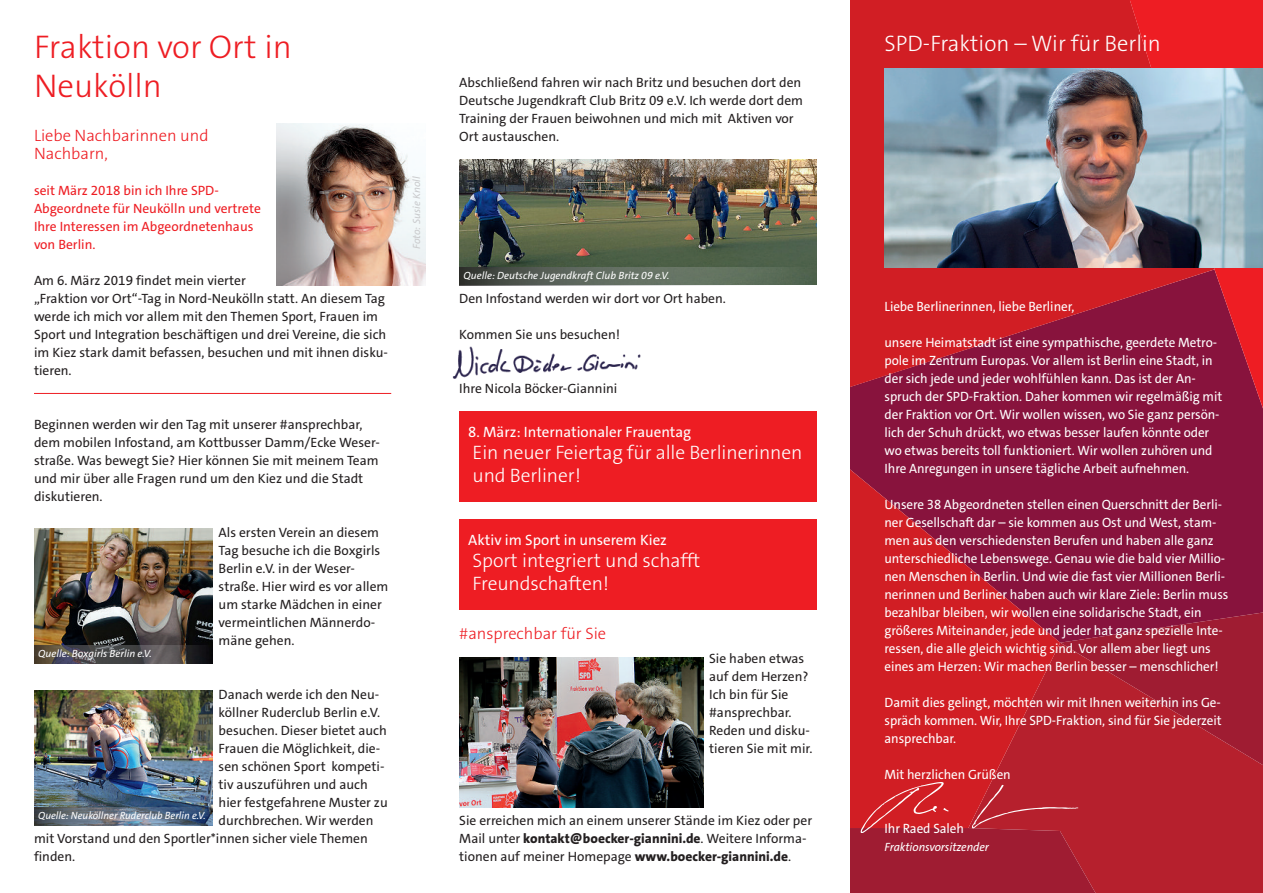
<style>
.page{position:relative;width:1263px;height:893px;background:#fff}
.page>*{position:absolute;margin:0;border:0;box-sizing:border-box;transform-origin:0 0}
.t1{font:300 33px/39px "The Sans B3";color:#ee1d23}
.t2{font:300 22.5px "The Sans B3";color:#fff}
.t3{font:300 19.5px/22.5px "The Sans B3";letter-spacing:-.005em;color:#fff}
.t4{font:300 16.5px/18px "The Sans B3";color:#ee1d23}
.t5{font:15px "SPD The Sans";color:#fff}
.t6{font:13.5px/18px "SPD The Sans";color:#231f20}
.t7{font:13.5px/18px "SPD The Sans";letter-spacing:-.005em;color:#fff}
.t8{font:13.5px/18px "SPD The Sans";color:#ee1d23}
.t9{font:italic 12px "SPD The Sans";letter-spacing:-.005em;color:#fff}
.t10{font:italic 10.5px "SPD The Sans";color:#fff}
.t11{font:italic 10.5px "SPD The Sans";color:#c9cacc}
.s1{font-weight:800}
</style>
<div class="page">
<img style="left:452px;top:346px;width:189px;height:33px">
<hr style="left:34px;top:393px;width:357px;height:1px;background:#ee1d23">
<img style="left:277px;top:123px;width:148px;height:162px">
<img style="left:34px;top:529px;width:179px;height:134px">
<img style="left:34px;top:691px;width:179px;height:134px">
<img style="left:459px;top:657px;width:244px;height:150px">
<div style="left:1156px;top:769px;width:107px;height:124px;background:#b6202d"></div>
<div style="left:1060px;top:410px;width:64px;height:72px;background:#88133d"></div>
<svg style="left:850px;top:410px;width:210px;height:331px;background:#af192f"></svg>
<svg style="left:850px;top:0;width:274px;height:410px;background:#bb1b2b"></svg>
<svg style="left:1060px;top:482px;width:203px;height:287px;background:#981836"></svg>
<svg style="left:1124px;top:0;width:139px;height:505px;background:#a81734"></svg>
<svg style="left:850px;top:741px;width:306px;height:152px;background:#b21e2d"></svg>
<img style="left:884px;top:68px;width:379px;height:199px">
<svg style="left:971px;top:784px;width:108px;height:44px;background:#bb2935"></svg>
<svg style="left:860px;top:781px;width:90px;height:52px;background:#cf2c33"></svg>
<div style="left:459px;top:519px;width:357px;height:90px;background:#ee1d23"></div>
<div style="left:459px;top:411px;width:357px;height:90px;background:#ee1d23"></div>
<img style="left:459px;top:159px;width:357px;height:108px">
<svg style="left:34px;top:645px;width:178px;height:18px;background:#494646"></svg>
<svg style="left:459px;top:267px;width:357px;height:18px;background:#586456"></svg>
<svg style="left:34px;top:807px;width:178px;height:18px;background:#5a697c"></svg>
<h1 class="t1" style="left:34px;top:28px;width:259px">Fraktion vor Ort in<br>Neukölln</h1>
<p class="t4" style="left:34px;top:127px;width:176px">Liebe Nachbarinnen und<br>Nachbarn,</p>
<p class="t8" style="left:34px;top:182px;width:228px">seit März 2018 bin ich Ihre SPD-<br>Abgeordnete für Neukölln und vertrete<br>Ihre Interessen im Abgeordnetenhaus von Berlin.</p>
<p class="t6" style="left:34px;top:272px;width:356px">Am 6. März 2019 findet mein vierter<br>„Fraktion vor Ort“-Tag in Nord-Neukölln statt. An diesem Tag werde ich mich vor allem mit den Themen Sport, Frauen im Sport und Integration beschäftigen und drei Vereine, die sich im Kiez stark damit befassen, besuchen und mit ihnen disku&shy;tieren.</p>
<p class="t6" style="left:34px;top:416px;width:347px">Beginnen werden wir den Tag mit unserer #ansprechbar, dem mobilen Infostand, am Kottbusser Damm/Ecke Weser&shy;straße. Was bewegt Sie? Hier können Sie mit meinem Team und mir über alle Fragen rund um den Kiez und die Stadt diskutieren.</p>
<p class="t6" style="left:219px;top:524px;width:171px">Als ersten Verein an diesem<br>Tag besuche ich die Boxgirls<br>Berlin e.V. in der Weser&shy;straße. Hier wird es vor allem um starke Mädchen in einer vermeintlichen Männerdo&shy;mäne gehen.</p>
<p class="t10" style="left:38px;top:646px;width:115px">Quelle: Boxgirls Berlin e.V.</p>
<p class="t6" style="left:219px;top:686px;width:162px">Danach werde ich den Neu-</p>
<p class="t6" style="left:219px;top:704px;width:163px">köllner Ruderclub Berlin e.V.</p>
<p class="t6" style="left:219px;top:722px;width:170px">besuchen. Dieser bietet auch</p>
<p class="t6" style="left:219px;top:740px;width:163px">Frauen die Möglichkeit, die-</p>
<p class="t6" style="left:219px;top:758px;width:167px">sen schönen Sport kompeti-</p>
<p class="t6" style="left:219px;top:776px;width:151px">tiv auszuführen und auch</p>
<p class="t6" style="left:219px;top:794px;width:171px">hier festgefahrene Muster zu</p>
<p class="t6" style="left:219px;top:812px;width:156px">durchbrechen. Wir werden</p>
<p class="t6" style="left:34px;top:830px;width:335px">mit Vorstand und den Sportler*innen sicher viele Themen</p>
<p class="t6" style="left:34px;top:848px;width:43px">finden.</p>
<p class="t10" style="left:38px;top:808px;width:169px">Quelle: Neuköllner Ruderclub Berlin e.V.</p>
<p class="t11" style="left:410px;top:249px;width:74px;rotate:-90deg">Foto: Susie Knoll</p>
<p class="t6" style="left:459px;top:74px;width:345px">Abschließend fahren wir nach Britz und besuchen dort den Deutsche Jugendkraft Club Britz 09 e.V. Ich werde dort dem Training der Frauen beiwohnen und mich mit Aktiven vor Ort austauschen.</p>
<p class="t10" style="left:463px;top:268px;width:207px">Quelle: Deutsche Jugendkraft Club Britz 09 e.V.</p>
<p class="t6" style="left:459px;top:290px;width:268px">Den Infostand werden wir dort vor Ort haben.</p>
<p class="t6" style="left:459px;top:326px;width:162px">Kommen Sie uns besuchen!</p>
<p class="t6" style="left:459px;top:380px;width:160px">Ihre Nicola Böcker-Giannini</p>
<p class="t5" style="left:468px;top:422px;width:224px">8. März: Internationaler Frauentag</p>
<h3 class="t3" style="left:472px;top:442px;width:331px">Ein neuer Feiertag für alle Berlinerinnen und Berliner!</h3>
<p class="t5" style="left:468px;top:530px;width:200px">Aktiv im Sport in unserem Kiez</p>
<h3 class="t3" style="left:472px;top:550px;width:229px">Sport integriert und schafft<br>Freundschaften!</h3>
<p class="t4" style="left:459px;top:625px;width:148px">#ansprechbar für Sie</p>
<p class="t6" style="left:709px;top:650px;width:105px">Sie haben etwas auf dem Herzen?<br>Ich bin für Sie #ansprechbar.<br>Reden und disku&shy;tieren Sie mit mir.</p>
<p class="t6" style="left:459px;top:812px;width:354px">Sie erreichen mich an einem unserer Stände im Kiez oder per<br>Mail unter <span class="s1">kontakt@boecker-giannini.de</span>. Weitere Informa&shy;tionen auf meiner Homepage <span class="s1">www.boecker-giannini.de</span>.</p>
<h2 class="t2" style="left:884px;top:31px;width:278px">SPD-Fraktion – Wir für Berlin</h2>
<p class="t7" style="left:884px;top:298px;width:191px">Liebe Berlinerinnen, liebe Berliner,</p>
<p class="t7" style="left:884px;top:334px;width:339px">unsere Heimatstadt ist eine sympathische, geerdete Metro&shy;pole im Zentrum Europas. Vor allem ist Berlin eine Stadt, in der sich jede und jeder wohlfühlen kann. Das ist der An&shy;spruch der SPD-Fraktion. Daher kommen wir regelmäßig mit der Fraktion vor Ort. Wir wollen wissen, wo Sie ganz persön&shy;lich der Schuh drückt, wo etwas besser laufen könnte oder wo etwas bereits toll funktioniert. Wir wollen zuhören und Ihre Anregungen in unsere tägliche Arbeit aufnehmen.</p>
<p class="t7" style="left:884px;top:496px;width:345px">Unsere 38 Abgeordneten stellen einen Querschnitt der Berli&shy;ner Gesellschaft dar – sie kommen aus Ost und West, stam&shy;men aus den verschiedensten Berufen und haben alle ganz unterschiedliche Lebenswege. Genau wie die bald vier Millio&shy;nen Menschen in Berlin. Und wie die fast vier Millionen Berli&shy;nerinnen und Berliner haben auch wir klare Ziele: Berlin muss bezahlbar bleiben, wir wollen eine solidarische Stadt, ein größeres Miteinander, jede und jeder hat ganz spezielle Inte&shy;ressen, die alle gleich wichtig sind. Vor allem aber liegt uns eines am Herzen: Wir machen Berlin besser – menschlicher!</p>
<p class="t7" style="left:884px;top:694px;width:339px;text-align:justify">Damit dies gelingt, möchten wir mit Ihnen weiterhin ins Ge&shy;spräch kommen. Wir, Ihre SPD-Fraktion, sind für Sie jederzeit ansprechbar.</p>
<p class="t7" style="left:884px;top:766px;width:128px">Mit herzlichen Grüßen</p>
<p class="t7" style="left:884px;top:820px;width:81px">Ihr Raed Saleh</p>
<p class="t9" style="left:884px;top:839px;width:106px">Fraktionsvorsitzender</p>
</div>
